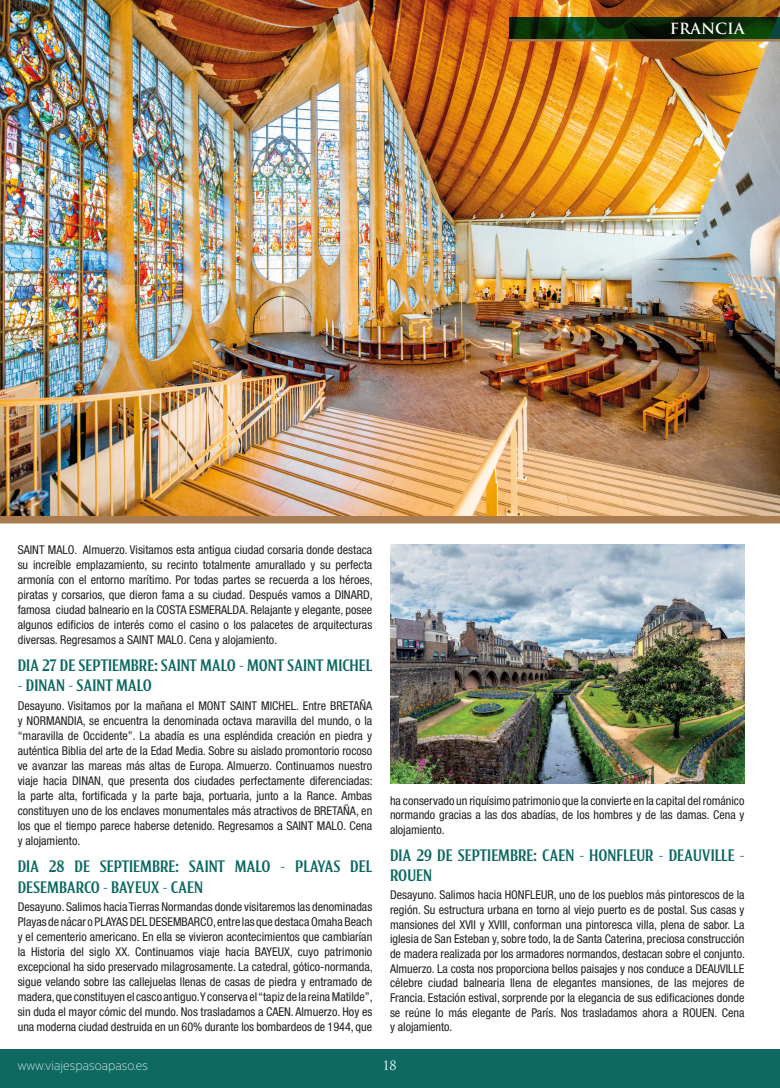
<style>
.page{position:relative;width:780px;height:1088px;background:#fff}
.page>*{position:absolute;margin:0;border:0;box-sizing:border-box;transform-origin:0 0}
.t1{font:16.62px/20.2px "Schweppes";color:#0e6963}
.t2{font:100 15px "Metric";color:#fff}
.t3{font:700 15px "Trajan";color:#fff}
.t4{font:12.5px "Trajan";color:#fff}
.t5{font:condensed 12.12px/15px "Helvetica Neue";color:#231f20;text-align:justify}
</style>
<div class="page">
<div style="left:0;top:1049px;width:780px;height:39px;background:#0e6963"></div>
<img style="left:0;top:0;width:780px;height:516px">
<div style="left:0;top:516px;width:780px;height:7px;background:#a97b50"></div>
<svg style="left:509px;top:18px;width:271px;height:21px;background:#092c0a"></svg>
<hr style="left:509px;top:39px;width:271px;height:2px;background:#a97b50">
<img style="left:390px;top:544px;width:354px;height:239px">
<p class="t3" style="left:669px;top:19px;width:76px">FRANCIA</p>
<p class="t5" style="left:18px;top:542px;width:356px">SAINT MALO. Almuerzo. Visitamos esta antigua ciudad corsaria donde destaca su increíble emplazamiento, su recinto totalmente amurallado y su perfecta armonía con el entorno marítimo. Por todas partes se recuerda a los héroes, piratas y corsarios, que dieron fama a su ciudad. Después vamos a DINARD, famosa ciudad balneario en la COSTA ESMERALDA. Relajante y elegante, posee algunos edificios de interés como el casino o los palacetes de arquitecturas diversas. Regresamos a SAINT MALO. Cena y alojamiento.</p>
<p class="t1" style="left:18px;top:654px;width:356px">DIA 27 DE SEPTIEMBRE: SAINT MALO - MONT SAINT MICHEL</p>
<p class="t1" style="left:18px;top:674px;width:136px">- DINAN - SAINT MALO</p>
<p class="t5" style="left:18px;top:698px;width:356px">Desayuno. Visitamos por la mañana el MONT SAINT MICHEL. Entre BRETAÑA y NORMANDIA, se encuentra la denominada octava maravilla del mundo, o la “maravilla de Occidente”. La abadía es una espléndida creación en piedra y auténtica Biblia del arte de la Edad Media. Sobre su aislado promontorio rocoso ve avanzar las mareas más altas de Europa. Almuerzo. Continuamos nuestro viaje hacia DINAN, que presenta dos ciudades perfectamente diferenciadas: la parte alta, fortificada y la parte baja, portuaria, junto a la Rance. Ambas constituyen uno de los enclaves monumentales más atractivos de BRETAÑA, en los que el tiempo parece haberse detenido. Regresamos a SAINT MALO. Cena y alojamiento.</p>
<p class="t1" style="left:18px;top:856px;width:356px">DIA 28 DE SEPTIEMBRE: SAINT MALO - PLAYAS DEL<br>DESEMBARCO - BAYEUX - CAEN</p>
<p class="t5" style="left:18px;top:899px;width:356px">Desayuno. Salimos hacia Tierras Normandas donde visitaremos las denominadas Playas de nácar o PLAYAS DEL DESEMBARCO, entre las que destaca Omaha Beach y el cementerio americano. En ella se vivieron acontecimientos que cambiarían la Historia del siglo XX. Continuamos viaje hacia BAYEUX, cuyo patrimonio excepcional ha sido preservado milagrosamente. La catedral, gótico-normanda, sigue velando sobre las callejuelas llenas de casas de piedra y entramado de madera, que constituyen el casco antiguo. Y conserva el “tapiz de la reina Matilde”, sin duda el mayor cómic del mundo. Nos trasladamos a CAEN. Almuerzo. Hoy es una moderna ciudad destruida en un 60% durante los bombardeos de 1944, que</p>
<p class="t5" style="left:390px;top:793px;width:356px;line-height:14.6px">ha conservado un riquísimo patrimonio que la convierte en la capital del románico normando gracias a las dos abadías, de los hombres y de las damas. Cena y alojamiento.</p>
<p class="t1" style="left:390px;top:844px;width:356px;line-height:19.9px">DIA 29 DE SEPTIEMBRE: CAEN - HONFLEUR - DEAUVILLE -<br>ROUEN</p>
<p class="t5" style="left:390px;top:887px;width:356px;line-height:14.6px">Desayuno. Salimos hacia HONFLEUR, uno de los pueblos más pintorescos de la región. Su estructura urbana en torno al viejo puerto es de postal. Sus casas y mansiones del XVII y XVIII, conforman una pintoresca villa, plena de sabor. La iglesia de San Esteban y, sobre todo, la de Santa Caterina, preciosa construcción de madera realizada por los armadores normandos, destacan sobre el conjunto.<br>Almuerzo. La costa nos proporciona bellos paisajes y nos conduce a DEAUVILLE célebre ciudad balnearia llena de elegantes mansiones, de las mejores de Francia. Estación estival, sorprende por la elegancia de sus edificaciones donde se reúne lo más elegante de París. Nos trasladamos ahora a ROUEN. Cena y alojamiento.</p>
<p class="t2" style="left:18px;top:1057px;width:132px">www.viajespasoapaso.es</p>
<p class="t4" style="left:383px;top:1058px;width:15px">18</p>
</div>
